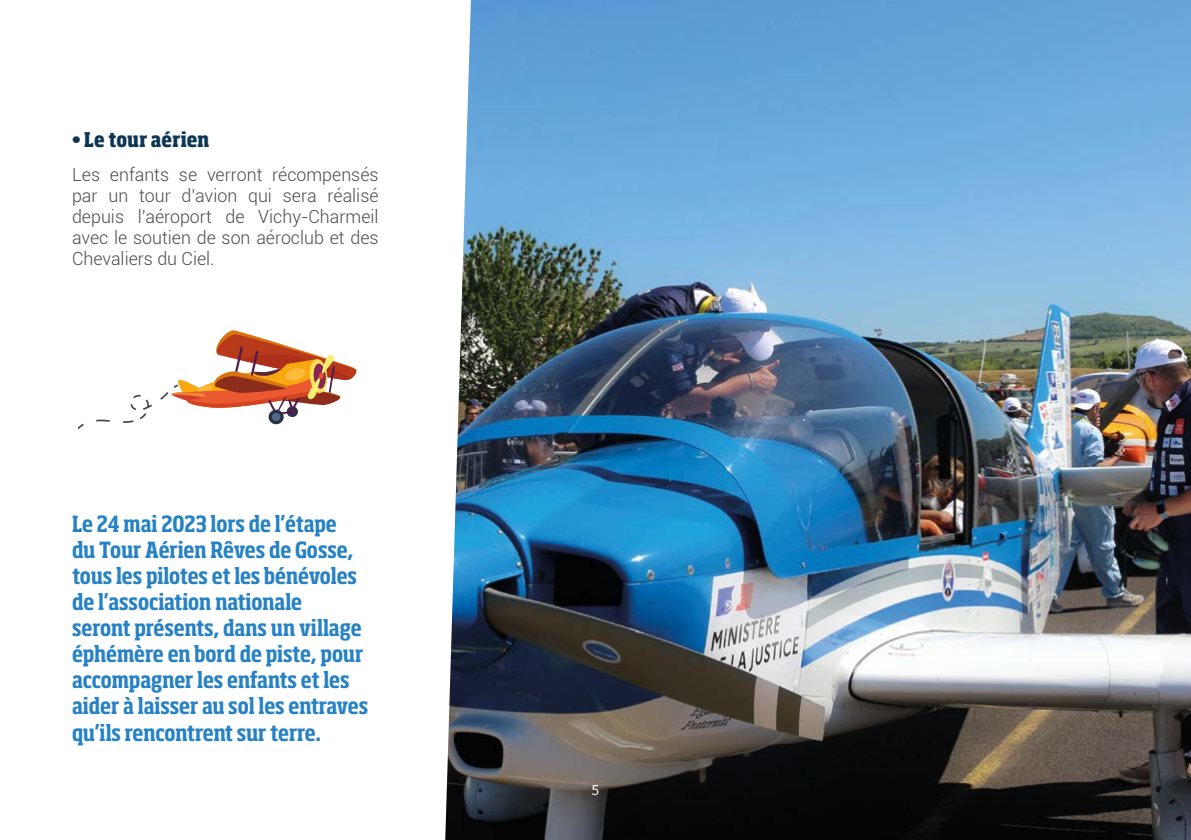
<style>
.page{position:relative;width:1191px;height:840px;background:#fff}
.page>*{position:absolute;margin:0;border:0;box-sizing:border-box;transform-origin:0 0}
.t1{font:700 condensed 22px/26px "Soho Std";letter-spacing:-.005em;color:#2782c5}
.t2{font:800 condensed 20px "Soho Std";letter-spacing:.005em;color:#0c3654}
.t3{font:300 18px/21px "Roboto";color:#4a4a49;text-align:justify}
.t4{font:14px "Avenir";color:#fff}
</style>
<div class="page">
<img style="left:471px;top:0;width:720px;height:839px">
<img style="left:445px;top:0;width:26px;height:839px">
<svg style="left:77px;top:330px;width:280px;height:99px"></svg>
<p class="t2" style="left:72px;top:131px;width:139px">• Le tour aérien</p>
<p class="t3" style="left:72px;top:165px;width:308px">Les enfants se verront récompensés par un tour d’avion qui sera réalisé depuis l’aéroport de Vichy-Charmeil avec le soutien de son aéroclub et des Chevaliers du Ciel.</p>
<p class="t1" style="left:72px;top:512px;width:298px">Le 24 mai 2023 lors de l’étape<br>du Tour Aérien Rêves de Gosse, tous les pilotes et les bénévoles de l’association nationale<br>seront présents, dans un village éphémère en bord de piste, pour accompagner les enfants et les aider à laisser au sol les entraves qu’ils rencontrent sur terre.</p>
<p class="t4" style="left:591px;top:781px;width:9px">5</p>
</div>
